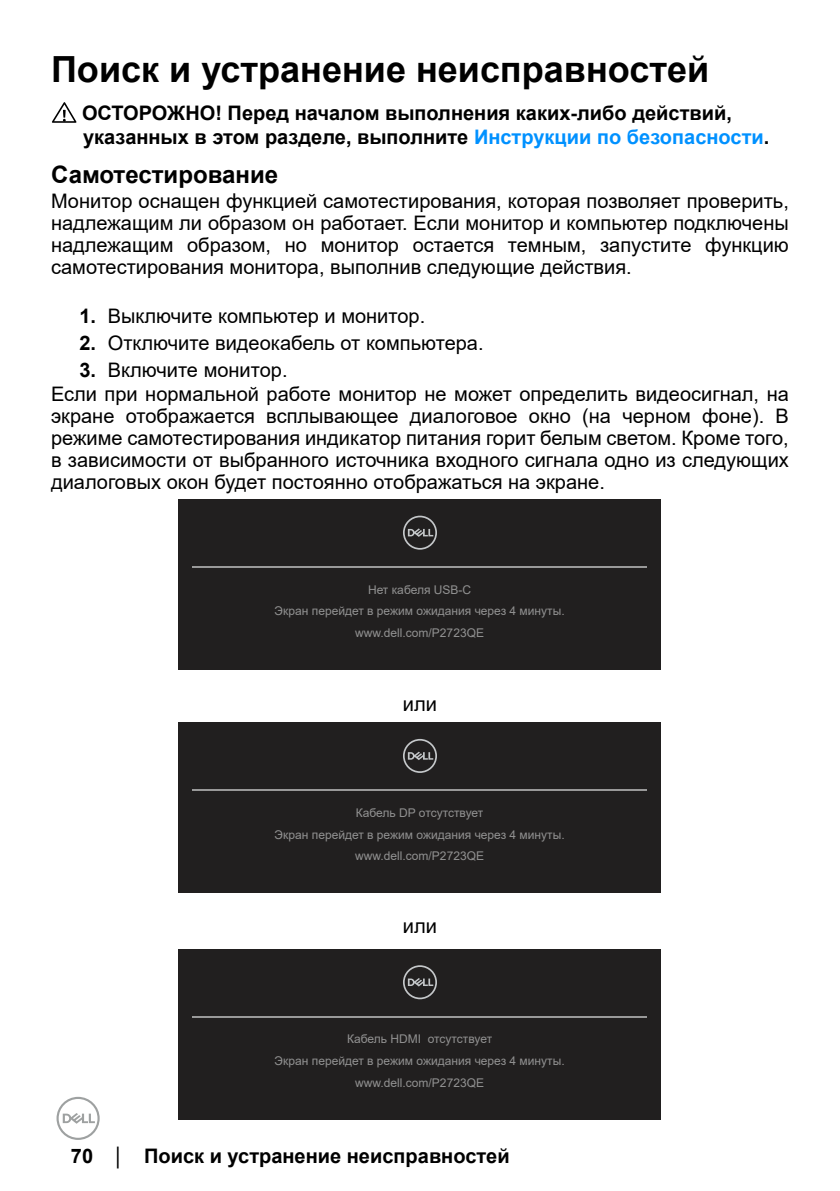
<style>
.page{position:relative;width:840px;height:1191px;background:#fff}
.page>*{position:absolute;margin:0;border:0;box-sizing:border-box;transform-origin:0 0}
.t1{font:700 36px "Arial";color:#000}
.t2{font:700 24px "Arial";color:#000}
.t3{font:20px/22px "Arial";color:#000;text-align:justify}
.t4{font:700 20px/24px "Arial";color:#000}
.t5{font:12px/21.6px "Arial";color:#919191;text-align:center}
.s1{color:#0091ff}
.s2{font-weight:700}
.s3{font-weight:400;font-size:18px}
</style>
<div class="page">
<svg style="left:56px;top:1096px;width:44px;height:44px"></svg>
<svg style="left:52px;top:102px;width:24px;height:21px"></svg>
<div style="left:179px;top:499px;width:481px;height:170px;background:#211f1f"></div>
<hr style="left:193px;top:566px;width:453px;height:2px;background:#999">
<svg style="left:403px;top:515px;width:34px;height:34px"></svg>
<div style="left:179px;top:722px;width:481px;height:171px;background:#211f1f"></div>
<hr style="left:193px;top:789px;width:453px;height:2px;background:#999">
<svg style="left:403px;top:739px;width:34px;height:34px"></svg>
<div style="left:179px;top:949px;width:481px;height:170px;background:#211f1f"></div>
<hr style="left:193px;top:1015px;width:453px;height:2px;background:#999">
<svg style="left:403px;top:965px;width:34px;height:34px"></svg>
<h1 class="t1" style="left:51px;top:44px;width:659px">Поиск и устранение неисправностей</h1>
<p class="t4" style="left:82px;top:101px;width:688px">ОСТОРОЖНО! Перед началом выполнения каких-либо действий, указанных в этом разделе, выполните <span class="s1">Инструкции по безопасности</span>.</p>
<p class="t2" style="left:51px;top:158px;width:228px">Самотестирование</p>
<p class="t3" style="left:51px;top:190px;width:739px">Монитор оснащен функцией самотестирования, которая позволяет проверить, надлежащим ли образом он работает. Если монитор и компьютер подключены надлежащим образом, но монитор остается темным, запустите функцию самотестирования монитора, выполнив следующие действия.</p>
<p class="t3" style="left:79px;top:305px;width:347px"><span class="s2">1.</span> Выключите компьютер и монитор.</p>
<p class="t3" style="left:79px;top:331px;width:405px"><span class="s2">2.</span> Отключите видеокабель от компьютера.</p>
<p class="t3" style="left:51px;top:357px;width:738px;line-height:24.8px;text-indent:28px"><span class="s2">3.</span> Включите монитор.<br>Если при нормальной работе монитор не может определить видеосигнал, на</p>
<p class="t3" style="left:51px;top:405px;width:739px">экране отображается всплывающее диалоговое окно (на черном фоне). В режиме самотестирования индикатор питания горит белым светом. Кроме того, в зависимости от выбранного источника входного сигнала одно из следующих диалоговых окон будет постоянно отображаться на экране.</p>
<p class="t5" style="left:274px;top:578px;width:291px">Нет кабеля USB-C<br>Экран перейдет в режим ожидания через 4 минуты. www.dell.com/P2723QE</p>
<p class="t3" style="left:403px;top:693px;width:36px">или</p>
<p class="t5" style="left:274px;top:802px;width:291px">Кабель DP отсутствует<br>Экран перейдет в режим ожидания через 4 минуты. www.dell.com/P2723QE</p>
<p class="t3" style="left:403px;top:914px;width:36px">или</p>
<p class="t5" style="left:274px;top:1028px;width:291px">Кабель HDMI отсутствует<br>Экран перейдет в режим ожидания через 4 минуты. www.dell.com/P2723QE</p>
<p class="t4" style="left:71px;top:1144px;width:440px">70 <span class="s3">│</span> Поиск и устранение неисправностей</p>
</div>
